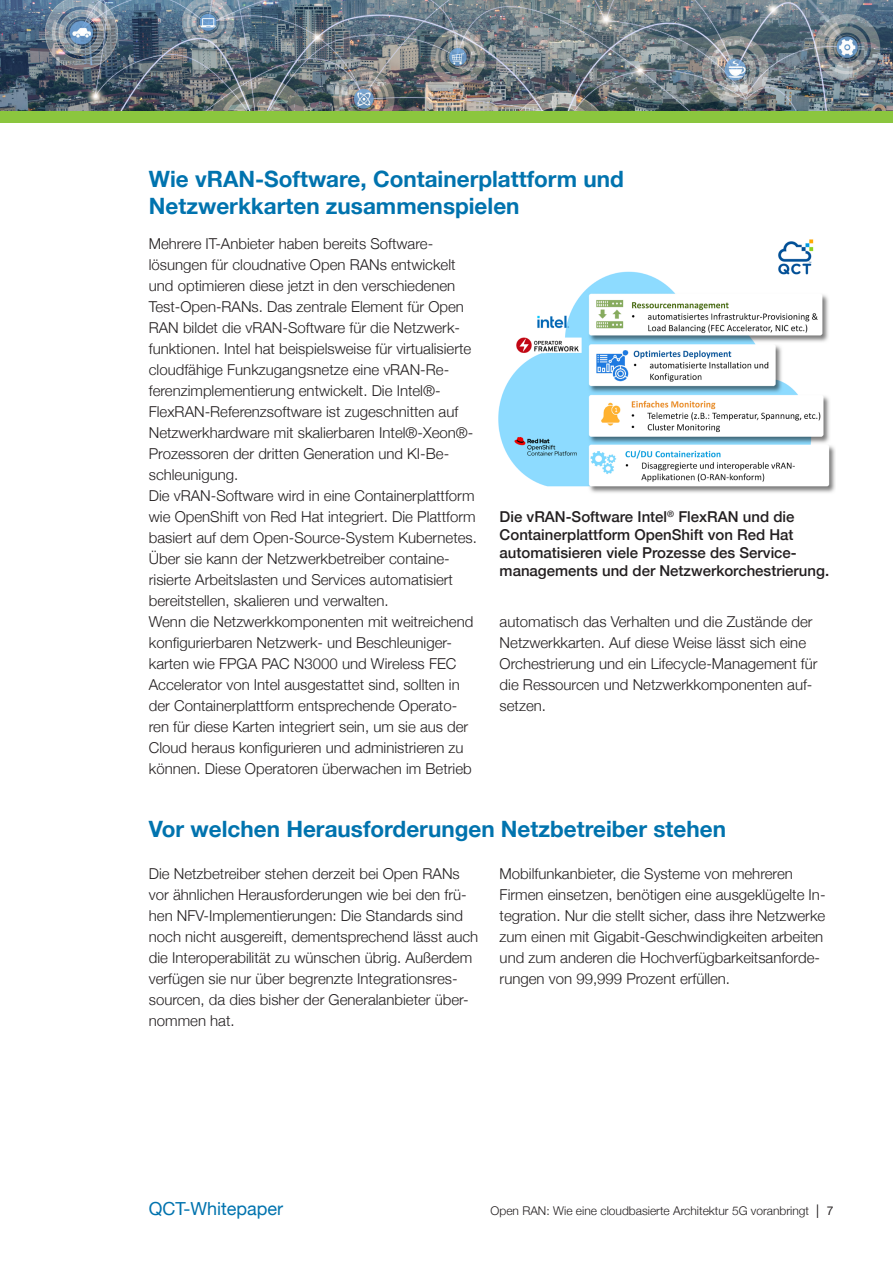
<style>
.page{position:relative;width:893px;height:1263px;background:#fff}
.page>*{position:absolute;margin:0;border:0;box-sizing:border-box;transform-origin:0 0}
.subhead_15{font:700 22.5px "Helvetica Neue";color:#0073ae}
.t1{font:18px "Helvetica Neue";color:#0073ae}
.Fließtext{font:300 15px/21px "Helvetica Neue";color:#231f20}
.bu{font:500 15px/18px "Helvetica Neue";color:#231f20}
.t2{font:300 12px "Helvetica Neue";color:#231f20}
.s1{font-weight:400;font-size:13.5px}
.s2{font-weight:400}
</style>
<div class="page">
<img style="left:0;top:0;width:893px;height:111px">
<div style="left:0;top:111px;width:893px;height:12px;background:#8bc63e"></div>
<img style="left:498px;top:239px;width:337px;height:254px">
<p class="subhead_15" style="left:149px;top:161px;width:476px">Wie vRAN-Software, Containerplattform und</p>
<p class="subhead_15" style="left:149px;top:188px;width:372px">Netzwerkkarten zusammenspielen</p>
<p class="Fließtext" style="left:149px;top:232px;width:326px">Mehrere IT-Anbieter haben bereits Software&shy;lösungen für cloudnative Open RANs entwickelt und optimieren diese jetzt in den verschiedenen Test-Open-RANs. Das zentrale Element für Open RAN bildet die vRAN-Software für die Netzwerk&shy;funktionen. Intel hat beispielsweise für virtualisierte cloudfähige Funkzugangsnetze eine vRAN-Re&shy;ferenzimplementierung entwickelt. Die Intel®- FlexRAN-Referenzsoftware ist zugeschnitten auf Netzwerkhardware mit skalierbaren Intel®-Xeon®- Prozessoren der dritten Generation und KI-Be&shy;schleunigung.</p>
<p class="Fließtext" style="left:149px;top:484px;width:330px">Die vRAN-Software wird in eine Containerplattform wie OpenShift von Red Hat integriert. Die Plattform basiert auf dem Open-Source-System Kubernetes.<br>Über sie kann der Netzwerkbetreiber containe&shy;risierte Arbeitslasten und Services automatisiert bereitstellen, skalieren und verwalten.</p>
<p class="Fließtext" style="left:149px;top:610px;width:326px">Wenn die Netzwerkkomponenten mit weitreichend konfigurierbaren Netzwerk- und Beschleuniger&shy;karten wie FPGA PAC N3000 und Wireless FEC Accelerator von Intel ausgestattet sind, sollten in der Containerplattform entsprechende Operato&shy;ren für diese Karten integriert sein, um sie aus der Cloud heraus konfigurieren und administrieren zu können. Diese Operatoren überwachen im Betrieb</p>
<p class="Fließtext" style="left:500px;top:610px;width:319px">automatisch das Verhalten und die Zustände der Netzwerkkarten. Auf diese Weise lässt sich eine Orchestrierung und ein Lifecycle-Management für die Ressourcen und Netzwerkkomponenten auf&shy;setzen.</p>
<p class="bu" style="left:500px;top:507px;width:299px">Die vRAN-Software Intel<sup>®</sup> FlexRAN und die<br>Containerplattform OpenShift von Red Hat automatisieren viele Prozesse des Service-</p>
<p class="bu" style="left:500px;top:561px;width:331px">managements und der Netzwerkorchestrierung.</p>
<p class="subhead_15" style="left:149px;top:811px;width:579px">Vor welchen Herausforderungen Netzbetreiber stehen</p>
<p class="Fließtext" style="left:149px;top:862px;width:331px">Die Netzbetreiber stehen derzeit bei Open RANs vor ähnlichen Herausforderungen wie bei den frü&shy;hen NFV-Implementierungen: Die Standards sind noch nicht ausgereift, dementsprechend lässt auch die Interoperabilität zu wünschen übrig. Außerdem verfügen sie nur über begrenzte Integrationsres&shy;sourcen, da dies bisher der Generalanbieter über&shy;nommen hat.</p>
<p class="Fließtext" style="left:500px;top:862px;width:327px">Mobilfunkanbieter, die Systeme von mehreren Firmen einsetzen, benötigen eine ausgeklügelte In&shy;tegration. Nur die stellt sicher, dass ihre Netzwerke zum einen mit Gigabit-Geschwindigkeiten arbeiten und zum anderen die Hochverfügbarkeitsanforde&shy;rungen von 99,999 Prozent erfüllen.</p>
<p class="t1" style="left:149px;top:1196px;width:136px">QCT-Whitepaper</p>
<p class="t2" style="left:491px;top:1201px;width:344px">Open RAN: Wie eine cloudbasierte Architektur 5G voranbringt <span class="s1">|</span> <span class="s2">7</span></p>
</div>
